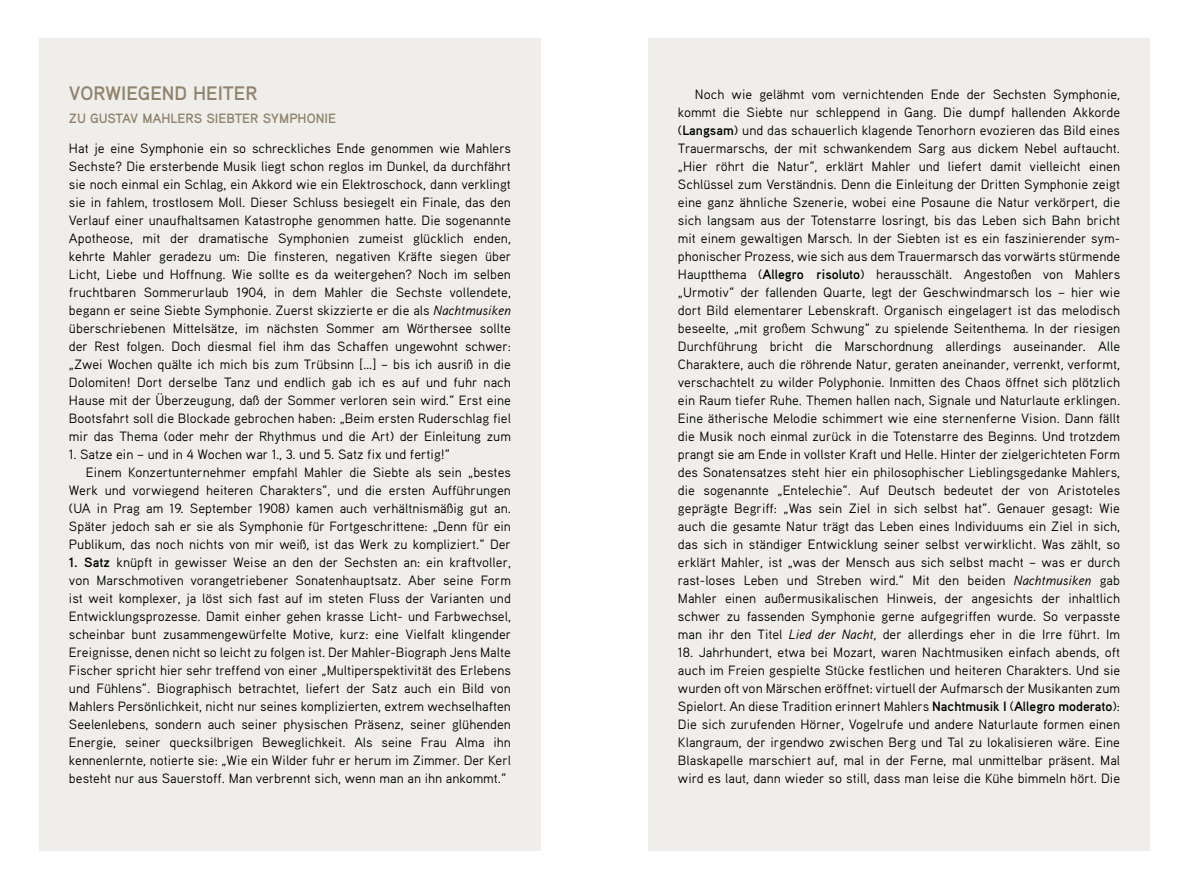
<style>
.page{position:relative;width:1188px;height:893px;background:#fff}
.page>*{position:absolute;margin:0;border:0;box-sizing:border-box;transform-origin:0 0}
.t1{font:700 19.5px "Aaux Pro";color:#91846e}
.t2{font:13.5px/18px "Aaux Pro";color:#000;text-align:justify}
.t3{font:700 13.5px "Aaux Pro";color:#91846e}
.s1{font-style:italic}
.s2{font-weight:700}
</style>
<div class="page">
<div style="left:39px;top:38px;width:502px;height:812px;background:#f0eeeb"></div>
<div style="left:648px;top:38px;width:502px;height:812px;background:#f0eeeb"></div>
<h1 class="t1" style="left:69px;top:81px;width:190px">VORWIEGEND HEITER</h1>
<p class="t3" style="left:69px;top:110px;width:269px">ZU GUSTAV MAHLERS SIEBTER SYMPHONIE</p>
<p class="t2" style="left:69px;top:139px;width:444px">Hat je eine Symphonie ein so schreckliches Ende genommen wie Mahlers Sechste? Die ersterbende Musik liegt schon reglos im Dunkel, da durchfährt sie noch einmal ein Schlag, ein Akkord wie ein Elektroschock, dann verklingt sie in fahlem, trostlosem Moll. Dieser Schluss besiegelt ein Finale, das den Verlauf einer unaufhaltsamen Katastrophe genommen hatte. Die sogenannte Apotheose, mit der dramatische Symphonien zumeist glücklich enden, kehrte Mahler geradezu um: Die finsteren, negativen Kräfte siegen über Licht, Liebe und Hoffnung. Wie sollte es da weitergehen? Noch im selben fruchtbaren Sommerurlaub 1904, in dem Mahler die Sechste vollendete, begann er seine Siebte Symphonie. Zuerst skizzierte er die als <span class="s1">Nachtmusiken </span>überschriebenen Mittelsätze, im nächsten Sommer am Wörthersee sollte der Rest folgen. Doch diesmal fiel ihm das Schaffen ungewohnt schwer: „Zwei Wochen quälte ich mich bis zum Trübsinn […] – bis ich ausriß in die Dolomiten! Dort derselbe Tanz und endlich gab ich es auf und fuhr nach Hause mit der Überzeugung, daß der Sommer verloren sein wird.“ Erst eine Bootsfahrt soll die Blockade gebrochen haben: „Beim ersten Ruderschlag fiel mir das Thema (oder mehr der Rhythmus und die Art) der Einleitung zum</p>
<p class="t2" style="left:69px;top:445px;width:382px">1. Satze ein – und in 4 Wochen war 1., 3. und 5. Satz fix und fertig!“</p>
<p class="t2" style="left:86px;top:463px;width:427px">Einem Konzertunternehmer empfahl Mahler die Siebte als sein „bestes</p>
<p class="t2" style="left:69px;top:481px;width:444px">Werk und vorwiegend heiteren Charakters“, und die ersten Aufführungen</p>
<p class="t2" style="left:69px;top:499px;width:443px">(UA in Prag am 19. September 1908) kamen auch verhältnismäßig gut an.</p>
<p class="t2" style="left:69px;top:517px;width:444px">Später jedoch sah er sie als Symphonie für Fortgeschrittene: „Denn für ein</p>
<p class="t2" style="left:69px;top:535px;width:444px">Publikum, das noch nichts von mir weiß, ist das Werk zu kompliziert.“ Der</p>
<p class="t2" style="left:69px;top:553px;width:444px"><span class="s2">1. Satz</span> knüpft in gewisser Weise an den der Sechsten an: ein kraftvoller, von Marschmotiven vorangetriebener Sonatenhauptsatz. Aber seine Form ist weit komplexer, ja löst sich fast auf im steten Fluss der Varianten und Entwicklungsprozesse. Damit einher gehen krasse Licht- und Farbwechsel, scheinbar bunt zusammengewürfelte Motive, kurz: eine Vielfalt klingender Ereignisse, denen nicht so leicht zu folgen ist. Der Mahler-Biograph Jens Malte Fischer spricht hier sehr treffend von einer „Multiperspektivität des Erlebens und Fühlens“. Biographisch betrachtet, liefert der Satz auch ein Bild von Mahlers Persönlichkeit, nicht nur seines komplizierten, extrem wechselhaften Seelenlebens, sondern auch seiner physischen Präsenz, seiner glühenden Energie, seiner quecksilbrigen Beweglichkeit. Als seine Frau Alma ihn kennenlernte, notierte sie: „Wie ein Wilder fuhr er herum im Zimmer. Der Kerl besteht nur aus Sauerstoff. Man verbrennt sich, wenn man an ihn ankommt.“</p>
<p class="t2" style="left:678px;top:85px;width:444px;text-indent:17px">Noch wie gelähmt vom vernichtenden Ende der Sechsten Symphonie, kommt die Siebte nur schleppend in Gang. Die dumpf hallenden Akkorde (<span class="s2">Langsam</span>) und das schauerlich klagende Tenorhorn evozieren das Bild eines Trauermarschs, der mit schwankendem Sarg aus dickem Nebel auftaucht. „Hier röhrt die Natur“, erklärt Mahler und liefert damit vielleicht einen Schlüssel zum Verständnis. Denn die Einleitung der Dritten Symphonie zeigt eine ganz ähnliche Szenerie, wobei eine Posaune die Natur verkörpert, die sich langsam aus der Totenstarre losringt, bis das Leben sich Bahn bricht mit einem gewaltigen Marsch. In der Siebten ist es ein faszinierender sym&shy;phonischer Prozess, wie sich aus dem Trauermarsch das vorwärts stürmende Hauptthema (<span class="s2">Allegro risoluto</span>) herausschält. Angestoßen von Mahlers „Urmotiv“ der fallenden Quarte, legt der Geschwindmarsch los – hier wie dort Bild elementarer Lebenskraft. Organisch eingelagert ist das melodisch beseelte, „mit großem Schwung“ zu spielende Seitenthema. In der riesigen Durchführung bricht die Marschordnung allerdings auseinander. Alle Charaktere, auch die röhrende Natur, geraten aneinander, verrenkt, verformt, verschachtelt zu wilder Polyphonie. Inmitten des Chaos öffnet sich plötzlich ein Raum tiefer Ruhe. Themen hallen nach, Signale und Naturlaute erklingen.<br>Eine ätherische Melodie schimmert wie eine sternenferne Vision. Dann fällt die Musik noch einmal zurück in die Totenstarre des Beginns. Und trotzdem prangt sie am Ende in vollster Kraft und Helle. Hinter der zielgerichteten Form des Sonatensatzes steht hier ein philosophischer Lieblingsgedanke Mahlers, die sogenannte „Entelechie“. Auf Deutsch bedeutet der von Aristoteles geprägte Begriff: „Was sein Ziel in sich selbst hat“. Genauer gesagt: Wie auch die gesamte Natur trägt das Leben eines Individuums ein Ziel in sich, das sich in ständiger Entwicklung seiner selbst verwirklicht. Was zählt, so erklärt Mahler, ist „was der Mensch aus sich selbst macht – was er durch rast-loses Leben und Streben wird.“ Mit den beiden <span class="s1">Nachtmusiken</span> gab Mahler einen außermusikalischen Hinweis, der angesichts der inhaltlich schwer zu fassenden Symphonie gerne aufgegriffen wurde. So verpasste man ihr den Titel <span class="s1">Lied der Nacht</span>, der allerdings eher in die Irre führt. Im</p>
<p class="t2" style="left:678px;top:643px;width:444px">18. Jahrhundert, etwa bei Mozart, waren Nachtmusiken einfach abends, oft auch im Freien gespielte Stücke festlichen und heiteren Charakters. Und sie wurden oft von Märschen eröffnet: virtuell der Aufmarsch der Musikanten zum Spielort. An diese Tradition erinnert Mahlers <span class="s2">Nachtmusik I</span> (<span class="s2">Allegro moderato</span>):<br>Die sich zurufenden Hörner, Vogelrufe und andere Naturlaute formen einen Klangraum, der irgendwo zwischen Berg und Tal zu lokalisieren wäre. Eine Blaskapelle marschiert auf, mal in der Ferne, mal unmittelbar präsent. Mal wird es laut, dann wieder so still, dass man leise die Kühe bimmeln hört. Die</p>
</div>
